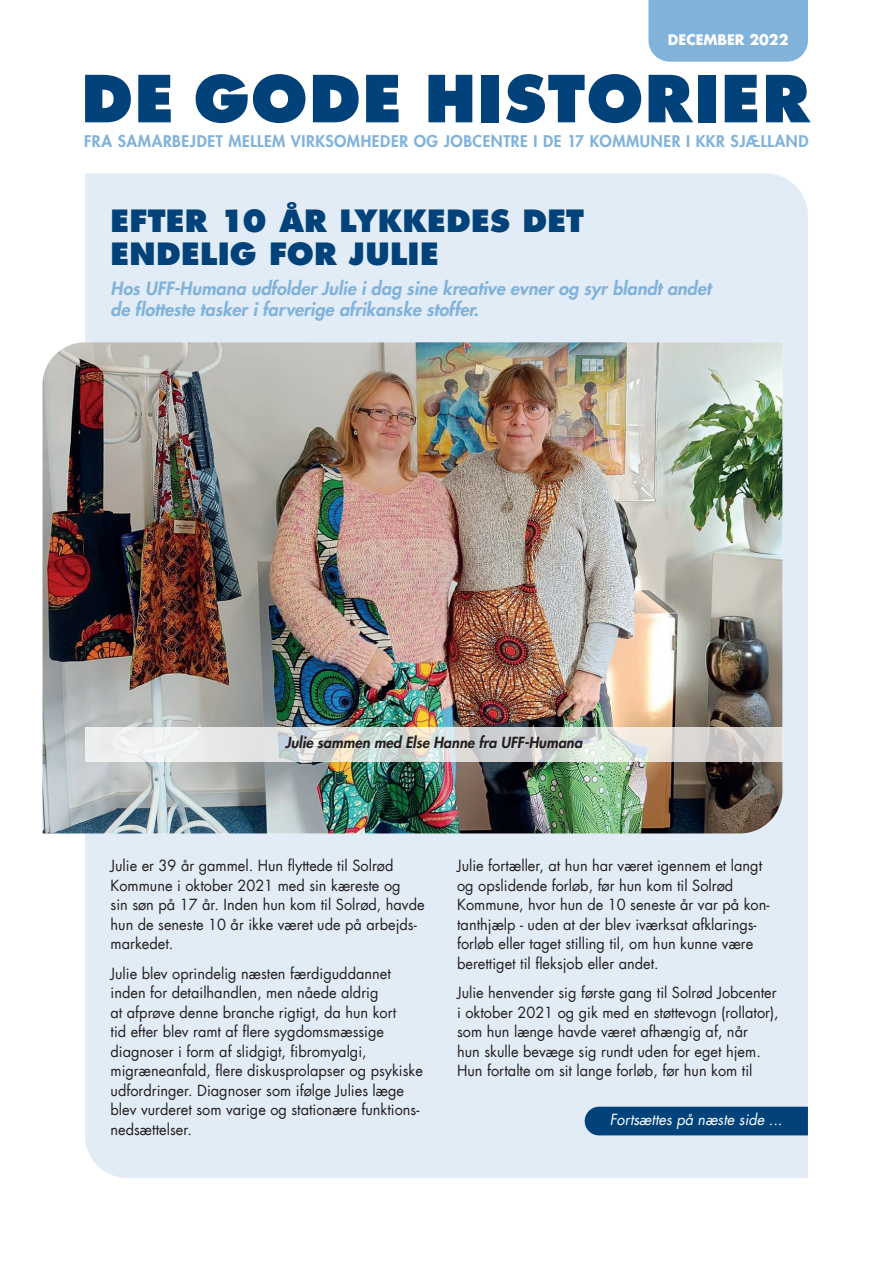
<style>
.page{position:relative;width:893px;height:1263px;background:#fff}
.page>*{position:absolute;margin:0;border:0;box-sizing:border-box;transform-origin:0 0}
.t1{font:800 63px "Futura LT";letter-spacing:.025em;color:#004279}
.Overskrift_-_Nyt_des{font:800 30px/33px "Futura LT";letter-spacing:.005em;color:#004279}
.Underoverskrift_-_Ny{font:italic 800 18px/21px "Futura LT";color:#80b2da}
.t2{font:800 15.75px "Futura LT";letter-spacing:.035em;color:#80b2da}
.Brødtekst_-_Nyt_desi{font:15px/19.5px "Futura LT";color:#231f20}
.Billedtekst_-_Nyt_de{font:italic 800 15px "Futura LT";color:#231f20}
.Kildeangivelse_-_Nyt{font:italic 15px "Futura LT";color:#fff}
.t3{font:700 14.25px "Futura LT";letter-spacing:-.005em;color:#fff}
</style>
<div class="page">
<div style="left:85px;top:173px;width:723px;height:1005px;background:#e2ecf6"></div>
<div style="left:648px;top:0;width:160px;height:62px;background:#80b2da"></div>
<img style="left:43px;top:342px;width:739px;height:491px">
<div style="left:585px;top:1107px;width:223px;height:28px;background:#004279"></div>
<svg style="left:85px;top:727px;width:697px;height:34px;background:#dcdedb"></svg>
<p class="t3" style="left:668px;top:30px;width:122px">DECEMBER 2022</p>
<p class="t1" style="left:81px;top:59px;width:730px">DE GODE HISTORIER</p>
<p class="t2" style="left:84px;top:131px;width:726px">FRA SAMARBEJDET MELLEM VIRKSOMHEDER OG JOBCENTRE I DE 17 KOMMUNER I KKR SJÆLLAND</p>
<h1 class="Overskrift_-_Nyt_des" style="left:111px;top:204px;width:475px">EFTER 10 ÅR LYKKEDES DET<br>ENDELIG FOR JULIE</h1>
<h2 class="Underoverskrift_-_Ny" style="left:111px;top:278px;width:602px">Hos UFF-Humana udfolder Julie i dag sine kreative evner og syr blandt andet de flotteste tasker i farverige afrikanske stoffer.</h2>
<h4 class="Billedtekst_-_Nyt_de" style="left:285px;top:733px;width:299px">Julie sammen med Else Hanne fra UFF-Humana</h4>
<p class="Brødtekst_-_Nyt_desi" style="left:111px;top:856px;width:316px">Julie er 39 år gammel. Hun flyttede til Solrød Kommune i oktober 2021 med sin kæreste og<br>sin søn på 17 år. Inden hun kom til Solrød, havde hun de seneste 10 år ikke været ude på arbejds&shy;markedet.</p>
<p class="Brødtekst_-_Nyt_desi" style="left:111px;top:963px;width:314px">Julie blev oprindelig næsten færdiguddannet inden for detailhandlen, men nåede aldrig<br>at afprøve denne branche rigtigt, da hun kort<br>tid efter blev ramt af flere sygdomsmæssige diagnoser i form af slidgigt, fibromyalgi, migræneanfald, flere diskusprolapser og psykiske udfordringer. Diagnoser som ifølge Julies læge blev vurderet som varige og stationære funktions&shy;nedsættelser.</p>
<p class="Brødtekst_-_Nyt_desi" style="left:457px;top:856px;width:314px">Julie fortæller, at hun har været igennem et langt og opslidende forløb, før hun kom til Solrød Kommune, hvor hun de 10 seneste år var på kon&shy;tanthjælp - uden at der blev iværksat afklarings&shy;forløb eller taget stilling til, om hun kunne være berettiget til fleksjob eller andet.</p>
<p class="Brødtekst_-_Nyt_desi" style="left:457px;top:983px;width:323px">Julie henvender sig første gang til Solrød Jobcenter i oktober 2021 og gik med en støttevogn (rollator), som hun længe havde været afhængig af, når<br>hun skulle bevæge sig rundt uden for eget hjem.<br>Hun fortalte om sit lange forløb, før hun kom til</p>
<p class="Kildeangivelse_-_Nyt" style="left:610px;top:1110px;width:174px">Fortsættes på næste side ...</p>
</div>
